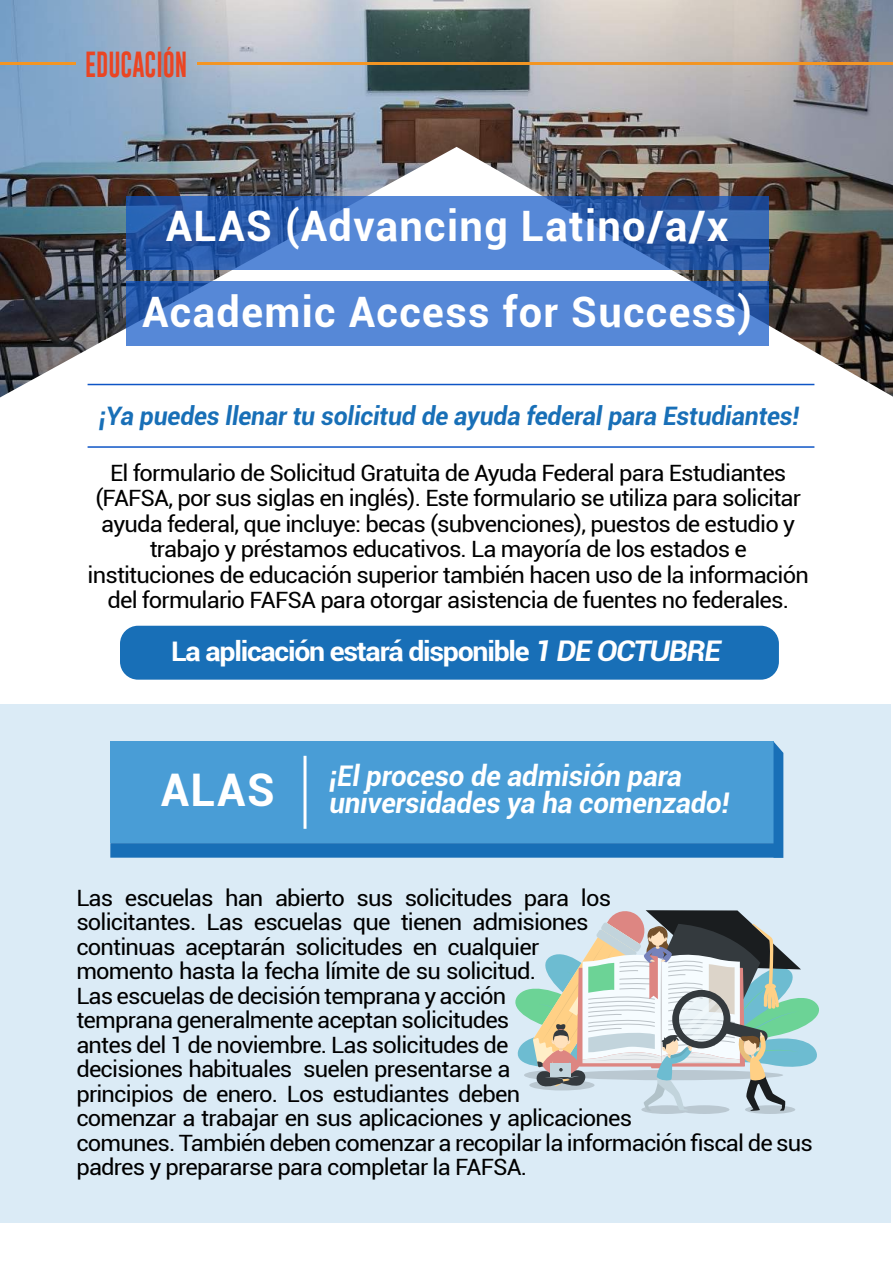
<style>
.page{position:relative;width:893px;height:1263px;background:#fff}
.page>*{position:absolute;margin:0;border:0;box-sizing:border-box;transform-origin:0 0}
.t1{font:700 42px/85.5px "Roboto";letter-spacing:.035em;color:#fff;text-align:center}
.t2{font:30px "Gobold";color:#ea4523;scale:.79 1}
.t3{font:italic 700 28.5px/27px "Roboto";letter-spacing:-.005em;color:#fff}
.t4{font:700 27px "Roboto";letter-spacing:-.045em;color:#fff;scale:1.06 1}
.t5{font:italic 700 25.5px "Roboto";letter-spacing:-.005em;color:#186fb7}
.t6{font:22.5px/24.5px "Roboto";letter-spacing:-.035em;color:#000;scale:1.06 1}
.s1{font-style:italic;font-size:28.5px}
.s2{font-style:normal;font-size:45px}
</style>
<div class="page">
<div style="left:0;top:705px;width:891px;height:518px;background:#dbebf6"></div>
<img style="left:0;top:0;width:893px;height:397px">
<hr style="left:198px;top:62px;width:695px;height:3px;background:#f39523">
<hr style="left:0;top:62px;width:75px;height:3px;background:#f39523">
<svg style="left:126px;top:281px;width:642px;height:65px;background:#5183d2"></svg>
<svg style="left:126px;top:197px;width:642px;height:73px;background:#3e6fbe"></svg>
<hr style="left:88px;top:446px;width:726px;height:2px;background:#0e55c6">
<hr style="left:88px;top:384px;width:726px;height:1px;background:#0e55c6">
<svg style="left:515px;top:910px;width:304px;height:204px"></svg>
<div style="left:120px;top:626px;width:659px;height:54px;background:#186fb7;border-radius:18px"></div>
<svg style="left:110px;top:741px;width:673px;height:117px;background:#4397d2"></svg>
<h2 class="t2" style="left:85px;top:43px;width:131px">EDUCACIÓN</h2>
<h1 class="t1" style="left:142px;top:182px;width:611px">ALAS (Advancing Latino/a/x<br>Academic Access for Success)</h1>
<p class="t5" style="left:99px;top:398px;width:702px">¡Ya puedes llenar tu solicitud de ayuda federal para Estudiantes!</p>
<p class="t6" style="left:88px;top:459px;width:682px;line-height:25.5px;text-align:center">El formulario de Solicitud Gratuita de Ayuda Federal para Estudiantes (FAFSA, por sus siglas en inglés). Este formulario se utiliza para solicitar ayuda federal, que incluye: becas (subvenciones), puestos de estudio y trabajo y préstamos educativos. La mayoría de los estados e instituciones de educación superior también hacen uso de la información del formulario FAFSA para otorgar asistencia de fuentes no federales.</p>
<p class="t4" style="left:171px;top:633px;width:520px">La aplicación estará disponible <span class="s1">1 DE OCTUBRE</span></p>
<p class="t3" style="left:329px;top:761px;width:401px;text-indent:-169px"><span class="s2">ALAS</span> ¡El proceso de admisión para universidades ya ha comenzado!</p>
<p class="t6" style="left:76px;top:885px;width:696px">Las escuelas han abierto sus solicitudes para los<br>solicitantes. Las escuelas que tienen admisiones<br>continuas aceptarán solicitudes en cualquier<br>momento hasta la fecha límite de su solicitud.<br>Las escuelas de decisión temprana y acción<br>temprana generalmente aceptan solicitudes<br>antes del 1 de noviembre. Las solicitudes de<br>decisiones habituales suelen presentarse a<br>principios de enero. Los estudiantes deben<br>comenzar a trabajar en sus aplicaciones y aplicaciones<br>comunes. También deben comenzar a recopilar la información fiscal de sus padres y prepararse para completar la FAFSA.</p>
</div>
